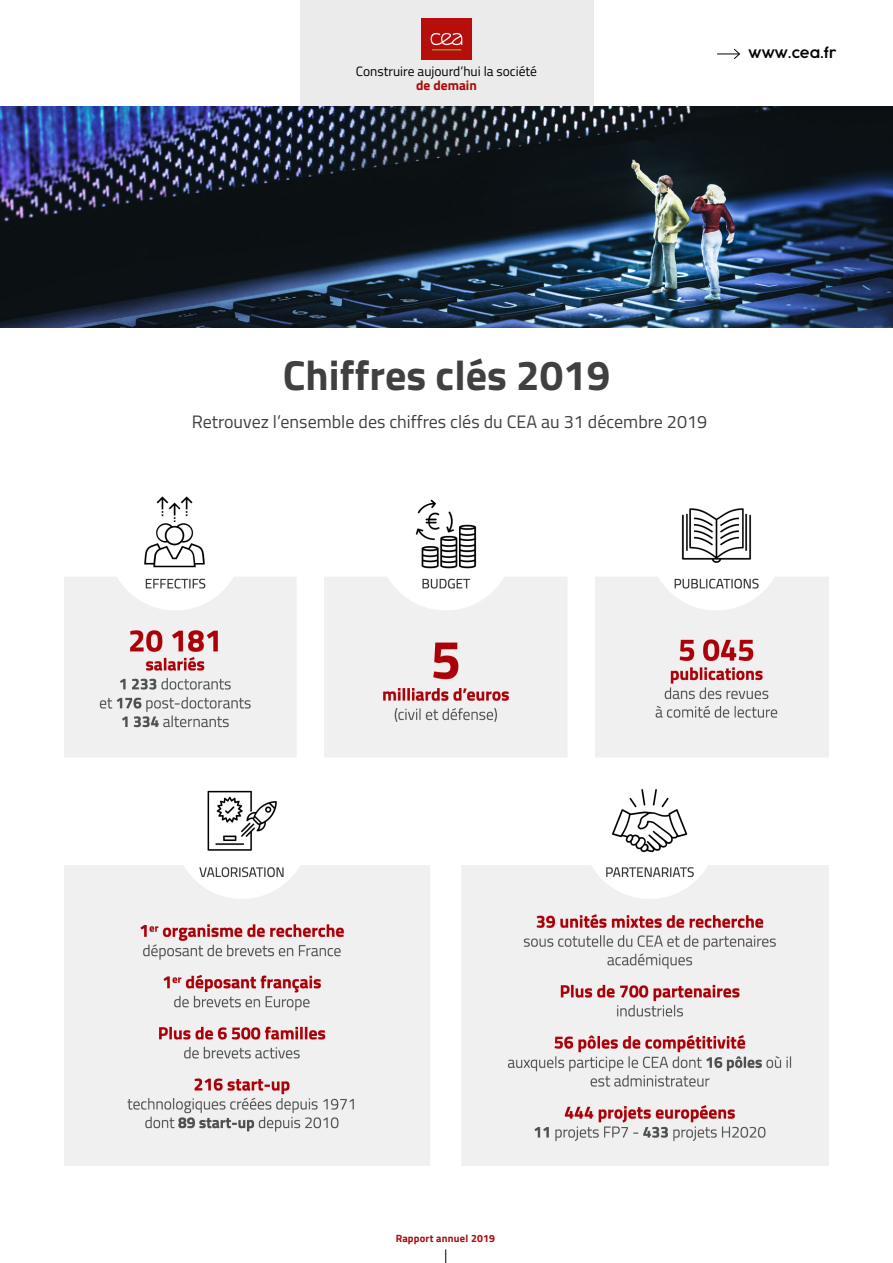
<style>
.page{position:relative;width:893px;height:1263px;background:#fff}
.page>*{position:absolute;margin:0;border:0;box-sizing:border-box;transform-origin:0 0}
.titre_partie{font:700 42px "Titillium Web";color:#404040}
.titre_partie-2{font:18px "Titillium Web";color:#404040}
.t1{font:13.5px "Titillium Web";color:#000}
.t2{font:300 13.5px "Cocogoose Pro";color:#000}
.t3{font:700 13.5px "Titillium Web";color:#ac090a}
.t4{font:700 10.5px "Titillium Web";letter-spacing:.02em;color:#ac090a}
</style>
<div class="page">
<div style="left:300px;top:0;width:293px;height:107px;background:#ebebeb"></div>
<img style="left:421px;top:18px;width:51px;height:42px">
<svg style="left:717px;top:48px;width:23px;height:11px"></svg>
<img style="left:0;top:107px;width:893px;height:220px">
<svg style="left:445px;top:1249px;width:1px;height:14px"></svg>
<img style="left:64px;top:789px;width:765px;height:377px">
<img style="left:64px;top:496px;width:765px;height:261px">
<p class="t1" style="left:356px;top:62px;width:183px">Construire aujourd’hui la société</p>
<p class="t3" style="left:416px;top:75px;width:62px">de demain</p>
<p class="t2" style="left:748px;top:44px;width:89px">WWW.CEA.FR</p>
<p class="titre_partie" style="left:283px;top:344px;width:329px">Chiffres clés 2019</p>
<p class="titre_partie-2" style="left:192px;top:408px;width:517px">Retrouvez l’ensemble des chiffres clés du CEA au 31 décembre 2019</p>
<p class="t4" style="left:396px;top:1230px;width:101px">Rapport annuel 2019</p>
</div>
